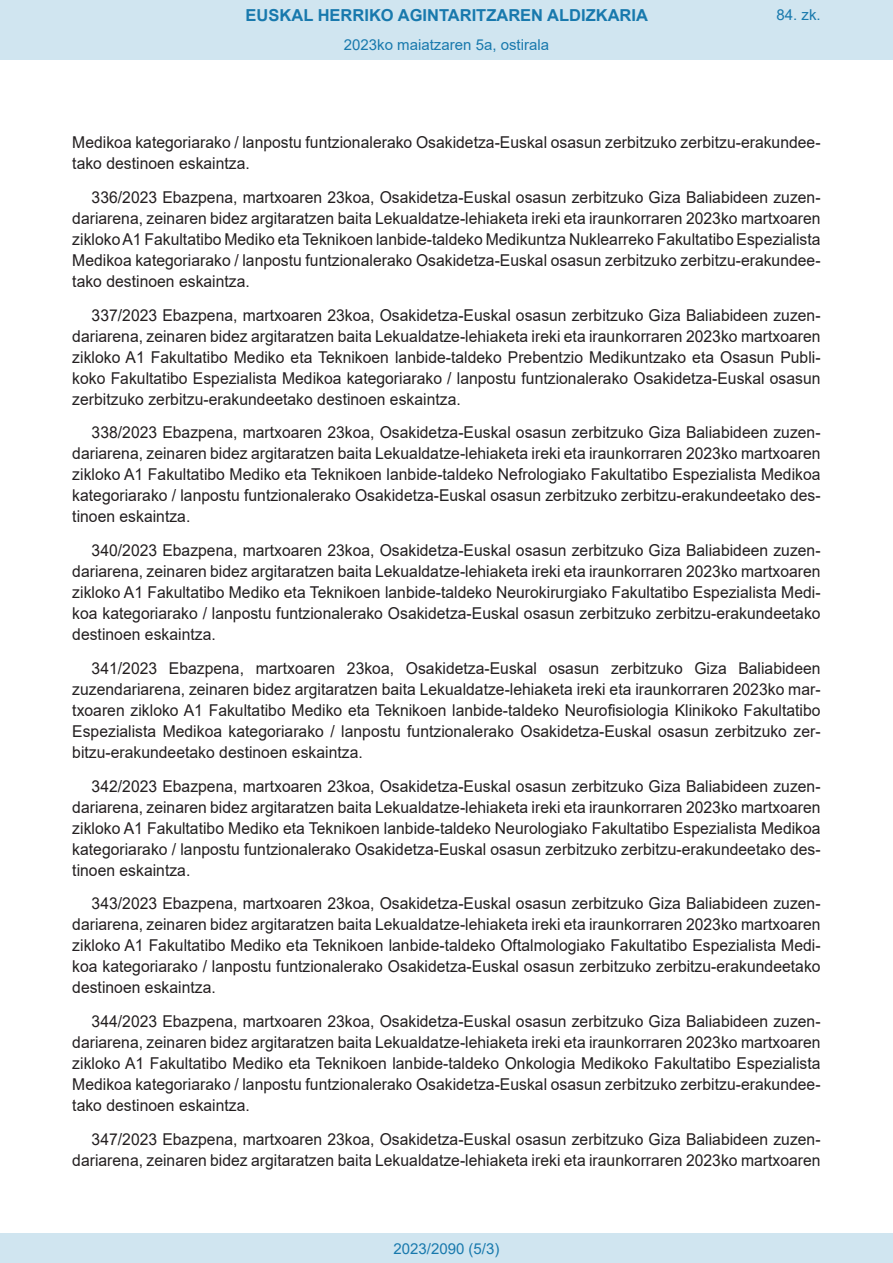
<style>
.page{position:relative;width:893px;height:1263px;background:#fff}
.page>*{position:absolute;margin:0;border:0;box-sizing:border-box;transform-origin:0 0}
.t1{font:700 16.5px "Arial";color:#1879ad}
.BOPVDetalle{font:16.35px/21px "Arial";color:#231f20;text-align:justify;scale:.96 1}
.Paginacion_Centro{font:15px "Arial";color:#1879ad}
</style>
<div class="page">
<div style="left:0;top:0;width:893px;height:60px;background:#d0e5f0"></div>
<div style="left:0;top:1233px;width:893px;height:30px;background:#d0e5f0"></div>
<p class="t1" style="left:246px;top:3px;width:404px">EUSKAL HERRIKO AGINTARITZAREN ALDIZKARIA</p>
<p class="Paginacion_Centro" style="left:344px;top:35px;width:207px">2023ko maiatzaren 5a, ostirala</p>
<p class="Paginacion_Centro" style="left:776px;top:5px;width:46px">84. zk.</p>
<p class="BOPVDetalle" style="left:72px;top:132px;width:781px">Medikoa kategoriarako / lanpostu funtzionalerako Osakidetza-Euskal osasun zerbitzuko zerbitzu-erakundee&shy;tako destinoen eskaintza.</p>
<p class="BOPVDetalle" style="left:72px;top:186px;width:781px;text-indent:19px">336/2023 Ebazpena, martxoaren 23koa, Osakidetza-Euskal osasun zerbitzuko Giza Baliabideen zuzen&shy;dariarena, zeinaren bidez argitaratzen baita Lekualdatze-lehiaketa ireki eta iraunkorraren 2023ko martxoaren zikloko A1 Fakultatibo Mediko eta Teknikoen lanbide-taldeko Medikuntza Nuklearreko Fakultatibo Espezialista Medikoa kategoriarako / lanpostu funtzionalerako Osakidetza-Euskal osasun zerbitzuko zerbitzu-erakundee&shy;tako destinoen eskaintza.</p>
<p class="BOPVDetalle" style="left:72px;top:304px;width:781px;text-indent:19px">337/2023 Ebazpena, martxoaren 23koa, Osakidetza-Euskal osasun zerbitzuko Giza Baliabideen zuzen&shy;dariarena, zeinaren bidez argitaratzen baita Lekualdatze-lehiaketa ireki eta iraunkorraren 2023ko martxoaren zikloko A1 Fakultatibo Mediko eta Teknikoen lanbide-taldeko Prebentzio Medikuntzako eta Osasun Publi&shy;koko Fakultatibo Espezialista Medikoa kategoriarako / lanpostu funtzionalerako Osakidetza-Euskal osasun zerbitzuko zerbitzu-erakundeetako destinoen eskaintza.</p>
<p class="BOPVDetalle" style="left:72px;top:422px;width:781px;text-indent:19px">338/2023 Ebazpena, martxoaren 23koa, Osakidetza-Euskal osasun zerbitzuko Giza Baliabideen zuzen&shy;dariarena, zeinaren bidez argitaratzen baita Lekualdatze-lehiaketa ireki eta iraunkorraren 2023ko martxoaren zikloko A1 Fakultatibo Mediko eta Teknikoen lanbide-taldeko Nefrologiako Fakultatibo Espezialista Medikoa kategoriarako / lanpostu funtzionalerako Osakidetza-Euskal osasun zerbitzuko zerbitzu-erakundeetako des&shy;tinoen eskaintza.</p>
<p class="BOPVDetalle" style="left:72px;top:540px;width:781px;text-indent:19px">340/2023 Ebazpena, martxoaren 23koa, Osakidetza-Euskal osasun zerbitzuko Giza Baliabideen zuzen&shy;dariarena, zeinaren bidez argitaratzen baita Lekualdatze-lehiaketa ireki eta iraunkorraren 2023ko martxoaren zikloko A1 Fakultatibo Mediko eta Teknikoen lanbide-taldeko Neurokirurgiako Fakultatibo Espezialista Medi&shy;koa kategoriarako / lanpostu funtzionalerako Osakidetza-Euskal osasun zerbitzuko zerbitzu-erakundeetako destinoen eskaintza.</p>
<p class="BOPVDetalle" style="left:72px;top:658px;width:781px;text-indent:19px">341/2023 Ebazpena, martxoaren 23koa, Osakidetza-Euskal osasun zerbitzuko Giza Baliabideen zuzendariarena, zeinaren bidez argitaratzen baita Lekualdatze-lehiaketa ireki eta iraunkorraren 2023ko mar&shy;txoaren zikloko A1 Fakultatibo Mediko eta Teknikoen lanbide-taldeko Neurofisiologia Klinikoko Fakultatibo Espezialista Medikoa kategoriarako / lanpostu funtzionalerako Osakidetza-Euskal osasun zerbitzuko zer&shy;bitzu-erakundeetako destinoen eskaintza.</p>
<p class="BOPVDetalle" style="left:72px;top:775px;width:781px;text-indent:19px">342/2023 Ebazpena, martxoaren 23koa, Osakidetza-Euskal osasun zerbitzuko Giza Baliabideen zuzen&shy;dariarena, zeinaren bidez argitaratzen baita Lekualdatze-lehiaketa ireki eta iraunkorraren 2023ko martxoaren zikloko A1 Fakultatibo Mediko eta Teknikoen lanbide-taldeko Neurologiako Fakultatibo Espezialista Medikoa kategoriarako / lanpostu funtzionalerako Osakidetza-Euskal osasun zerbitzuko zerbitzu-erakundeetako des&shy;tinoen eskaintza.</p>
<p class="BOPVDetalle" style="left:72px;top:893px;width:781px;text-indent:19px">343/2023 Ebazpena, martxoaren 23koa, Osakidetza-Euskal osasun zerbitzuko Giza Baliabideen zuzen&shy;dariarena, zeinaren bidez argitaratzen baita Lekualdatze-lehiaketa ireki eta iraunkorraren 2023ko martxoaren zikloko A1 Fakultatibo Mediko eta Teknikoen lanbide-taldeko Oftalmologiako Fakultatibo Espezialista Medi&shy;koa kategoriarako / lanpostu funtzionalerako Osakidetza-Euskal osasun zerbitzuko zerbitzu-erakundeetako destinoen eskaintza.</p>
<p class="BOPVDetalle" style="left:72px;top:1011px;width:781px;text-indent:19px">344/2023 Ebazpena, martxoaren 23koa, Osakidetza-Euskal osasun zerbitzuko Giza Baliabideen zuzen&shy;dariarena, zeinaren bidez argitaratzen baita Lekualdatze-lehiaketa ireki eta iraunkorraren 2023ko martxoaren zikloko A1 Fakultatibo Mediko eta Teknikoen lanbide-taldeko Onkologia Medikoko Fakultatibo Espezialista Medikoa kategoriarako / lanpostu funtzionalerako Osakidetza-Euskal osasun zerbitzuko zerbitzu-erakundee&shy;tako destinoen eskaintza.</p>
<p class="BOPVDetalle" style="left:72px;top:1129px;width:781px;text-align:right">347/2023 Ebazpena, martxoaren 23koa, Osakidetza-Euskal osasun zerbitzuko Giza Baliabideen zuzen&shy;dariarena, zeinaren bidez argitaratzen baita Lekualdatze-lehiaketa ireki eta iraunkorraren 2023ko martxoaren</p>
<p class="Paginacion_Centro" style="left:393px;top:1238px;width:107px">2023/2090 (5/3)</p>
</div>
